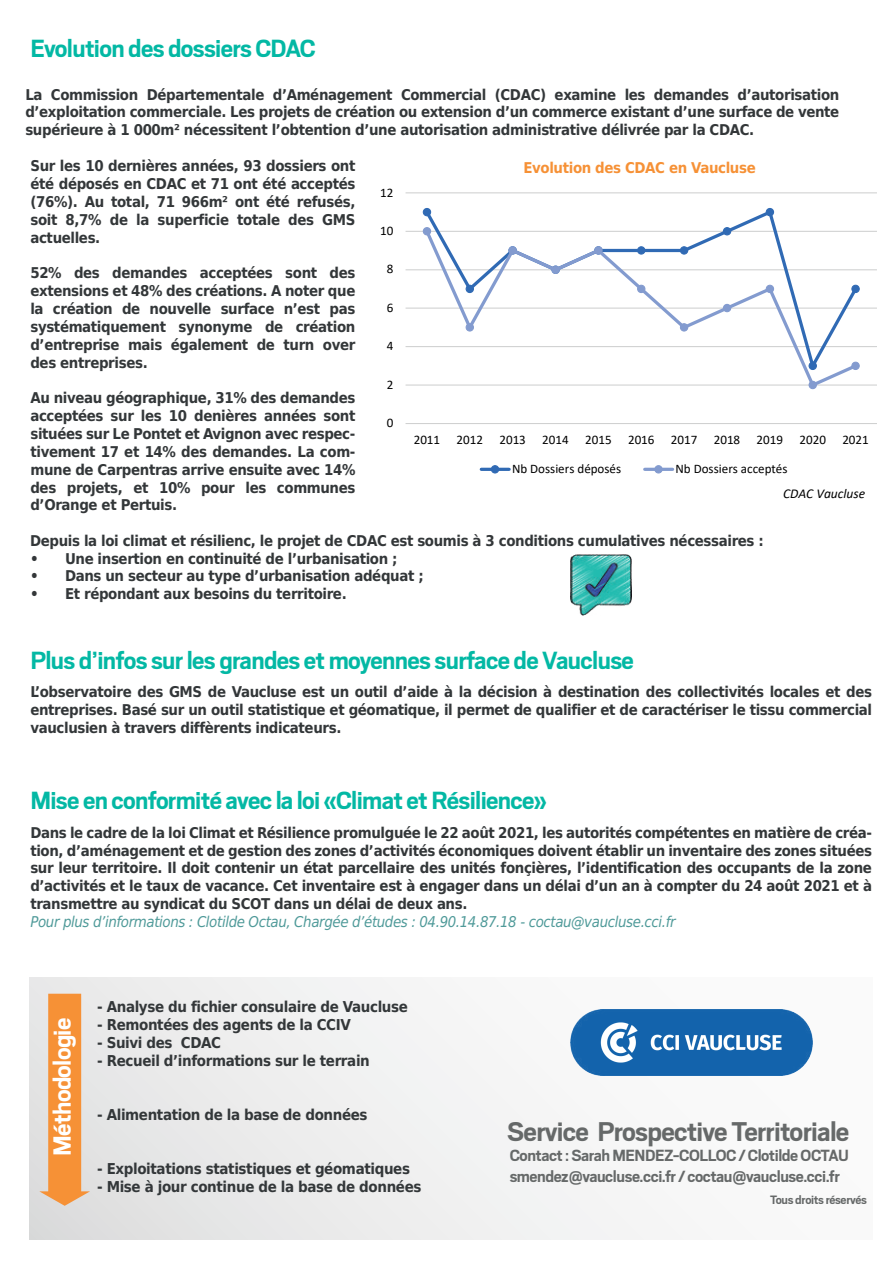
<style>
.page{position:relative;width:893px;height:1263px;background:#fff}
.page>*{position:absolute;margin:0;border:0;box-sizing:border-box;transform-origin:0 0}
.t1{font:700 30.15px "Scout";letter-spacing:-.025em;color:#666969}
.t2{font:700 27.6px "Scout";letter-spacing:-.025em;color:#03b8a4}
.t3{font:700 27.6px "Scout";letter-spacing:-.025em;color:#fff}
.t4{font:700 18px/20.7px "Scout";letter-spacing:-.025em;color:#666969}
.t5{font:700 15px "DejaVu Sans Condensed";letter-spacing:-.025em;color:#333739}
.t6{font:700 14.85px/17.9px "DejaVu Sans Condensed";letter-spacing:-.025em;color:#333739;text-align:justify}
.t7{font:italic 14.85px "DejaVu Sans Condensed";letter-spacing:-.025em;color:#4f9a99}
.t8{font:700 14.85px "DejaVu Sans Condensed";letter-spacing:-.025em;color:#f69136}
.t9{font:700 13.5px "Scout";letter-spacing:-.025em;color:#666969}
.t10{font:italic 13.5px "Calibri";color:#000001}
.t11{font:13.05px "Calibri";color:#000001}
</style>
<div class="page">
<div style="left:30px;top:977px;width:842px;height:262px;background:linear-gradient(to right,#e4e4e4,#fcfdfd)"></div>
<hr style="left:406px;top:192px;width:471px;height:1px;background:#d0d1d1">
<hr style="left:406px;top:231px;width:471px;height:1px;background:#d0d1d1">
<hr style="left:406px;top:269px;width:471px;height:1px;background:#d0d1d1">
<hr style="left:406px;top:308px;width:471px;height:1px;background:#d0d1d1">
<hr style="left:406px;top:346px;width:471px;height:1px;background:#d0d1d1">
<hr style="left:406px;top:384px;width:471px;height:2px;background:#d0d1d1">
<hr style="left:406px;top:423px;width:471px;height:1px;background:#d0d1d1">
<div style="left:423px;top:208px;width:8px;height:8px;background:#306ab4;border-radius:50%"></div>
<div style="left:423px;top:208px;width:8px;height:8px;border:1px solid #306ab4;border-radius:50%"></div>
<div style="left:766px;top:208px;width:8px;height:8px;background:#306ab4;border-radius:50%"></div>
<div style="left:766px;top:208px;width:8px;height:8px;border:1px solid #306ab4;border-radius:50%"></div>
<svg style="left:423px;top:227px;width:437px;height:162px"></svg>
<div style="left:423px;top:228px;width:8px;height:7px;background:#839bcf;border-radius:50%"></div>
<div style="left:423px;top:227px;width:8px;height:8px;border:1px solid #839bcf;border-radius:50%"></div>
<div style="left:466px;top:324px;width:7px;height:7px;background:#839bcf;border-radius:50%"></div>
<div style="left:466px;top:323px;width:8px;height:9px;border:1px solid #839bcf;border-radius:50%"></div>
<div style="left:509px;top:247px;width:7px;height:7px;background:#839bcf;border-radius:50%"></div>
<div style="left:508px;top:246px;width:9px;height:9px;border:1px solid #839bcf;border-radius:50%"></div>
<div style="left:552px;top:266px;width:7px;height:7px;background:#839bcf;border-radius:50%"></div>
<div style="left:551px;top:266px;width:9px;height:8px;border:1px solid #839bcf;border-radius:50%"></div>
<div style="left:595px;top:247px;width:7px;height:7px;background:#839bcf;border-radius:50%"></div>
<div style="left:594px;top:246px;width:9px;height:9px;border:1px solid #839bcf;border-radius:50%"></div>
<div style="left:638px;top:285px;width:7px;height:8px;background:#839bcf;border-radius:50%"></div>
<div style="left:637px;top:285px;width:8px;height:8px;border:1px solid #839bcf;border-radius:50%"></div>
<div style="left:680px;top:324px;width:8px;height:7px;background:#839bcf;border-radius:50%"></div>
<div style="left:680px;top:323px;width:8px;height:9px;border:1px solid #839bcf;border-radius:50%"></div>
<div style="left:723px;top:304px;width:8px;height:8px;background:#839bcf;border-radius:50%"></div>
<div style="left:723px;top:304px;width:8px;height:8px;border:1px solid #839bcf;border-radius:50%"></div>
<div style="left:766px;top:285px;width:8px;height:8px;background:#839bcf;border-radius:50%"></div>
<div style="left:766px;top:285px;width:8px;height:8px;border:1px solid #839bcf;border-radius:50%"></div>
<div style="left:809px;top:381px;width:7px;height:8px;background:#839bcf;border-radius:50%"></div>
<div style="left:808px;top:381px;width:9px;height:8px;border:1px solid #839bcf;border-radius:50%"></div>
<div style="left:852px;top:362px;width:7px;height:7px;background:#839bcf;border-radius:50%"></div>
<div style="left:851px;top:362px;width:9px;height:8px;border:1px solid #839bcf;border-radius:50%"></div>
<hr style="left:481px;top:468px;width:28px;height:3px;background:#306ab4">
<div style="left:491px;top:466px;width:8px;height:7px;background:#306ab4;border-radius:50%"></div>
<div style="left:491px;top:465px;width:8px;height:8px;border:1px solid #306ab4;border-radius:50%"></div>
<hr style="left:645px;top:468px;width:28px;height:3px;background:#839bcf">
<div style="left:655px;top:466px;width:7px;height:7px;background:#839bcf;border-radius:50%"></div>
<div style="left:654px;top:465px;width:9px;height:8px;border:1px solid #839bcf;border-radius:50%"></div>
<img style="left:571px;top:554px;width:61px;height:61px">
<svg style="left:39px;top:994px;width:51px;height:212px;background:#efae75"></svg>
<img style="left:571px;top:1009px;width:241px;height:66px">
<h2 class="t2" style="left:30px;top:30px;width:287px">Evolution des dossiers CDAC</h2>
<p class="t6" style="left:25px;top:85px;width:816px">La Commission Départementale d’Aménagement Commercial (CDAC) examine les demandes d’autorisation d’exploitation commerciale. Les projets de création ou extension d’un commerce existant d’une surface de vente supérieure à 1 000m² nécessitent l’obtention d’une autorisation administrative délivrée par la CDAC.</p>
<p class="t6" style="left:30px;top:157px;width:327px">Sur les 10 dernières années, 93 dossiers ont été déposés en CDAC et 71 ont été acceptés (76%). Au total, 71 966m² ont été refusés, soit 8,7% de la superficie totale des GMS actuelles.</p>
<p class="t6" style="left:30px;top:264px;width:327px">52% des demandes acceptées sont des extensions et 48% des créations. A noter que la création de nouvelle surface n’est pas systématiquement synonyme de création d’entreprise mais également de turn over des entreprises.</p>
<p class="t6" style="left:30px;top:389px;width:327px">Au niveau géographique, 31% des demandes acceptées sur les 10 denières années sont situées sur Le Pontet et Avignon avec respec&shy;tivement 17 et 14% des demandes. La com&shy;mune de Carpentras arrive ensuite avec 14% des projets, et 10% pour les communes d’Orange et Pertuis.</p>
<p class="t8" style="left:523px;top:155px;width:234px">Evolution des CDAC en Vaucluse</p>
<p class="t11" style="left:380px;top:183px;width:15px">12</p>
<p class="t11" style="left:380px;top:222px;width:15px">10</p>
<p class="t11" style="left:387px;top:260px;width:8px">8</p>
<p class="t11" style="left:387px;top:298px;width:8px">6</p>
<p class="t11" style="left:387px;top:337px;width:8px">4</p>
<p class="t11" style="left:387px;top:375px;width:8px">2</p>
<p class="t11" style="left:387px;top:414px;width:8px">0</p>
<p class="t11" style="left:414px;top:431px;width:28px">2011</p>
<p class="t11" style="left:457px;top:431px;width:28px">2012</p>
<p class="t11" style="left:499px;top:431px;width:28px">2013</p>
<p class="t11" style="left:542px;top:431px;width:28px">2014</p>
<p class="t11" style="left:585px;top:431px;width:28px">2015</p>
<p class="t11" style="left:628px;top:431px;width:28px">2016</p>
<p class="t11" style="left:671px;top:431px;width:28px">2017</p>
<p class="t11" style="left:714px;top:431px;width:28px">2018</p>
<p class="t11" style="left:757px;top:431px;width:28px">2019</p>
<p class="t11" style="left:799px;top:431px;width:28px">2020</p>
<p class="t11" style="left:842px;top:431px;width:28px">2021</p>
<p class="t11" style="left:512px;top:460px;width:111px">Nb Dossiers déposés</p>
<p class="t11" style="left:675px;top:460px;width:114px">Nb Dossiers acceptés</p>
<p class="t10" style="left:783px;top:484px;width:84px">CDAC Vaucluse</p>
<p class="t6" style="left:30px;top:531px;width:735px">Depuis la loi climat et résilienc, le projet de CDAC est soumis à 3 conditions cumulatives nécessaires :</p>
<p class="t6" style="left:30px;top:549px;width:369px">• Une insertion en continuité de l’urbanisation ;</p>
<p class="t6" style="left:30px;top:567px;width:395px">• Dans un secteur au type d’urbanisation adéquat ;</p>
<p class="t6" style="left:30px;top:585px;width:318px">• Et répondant aux besoins du territoire.</p>
<h2 class="t2" style="left:30px;top:642px;width:605px">Plus d’infos sur les grandes et moyennes surface de Vaucluse</h2>
<p class="t6" style="left:30px;top:682px;width:843px">L’observatoire des GMS de Vaucluse est un outil d’aide à la décision à destination des collectivités locales et des entreprises. Basé sur un outil statistique et géomatique, il permet de qualifier et de caractériser le tissu commercial vauclusien à travers diffèrents indicateurs.</p>
<h2 class="t2" style="left:30px;top:783px;width:518px">Mise en conformité avec la loi «Climat et Résilience»</h2>
<p class="t6" style="left:30px;top:823px;width:843px">Dans le cadre de la loi Climat et Résilience promulguée le 22 août 2021, les autorités compétentes en matière de créa&shy;tion, d’aménagement et de gestion des zones d’activités économiques doivent établir un inventaire des zones situées sur leur territoire. Il doit contenir un état parcellaire des unités fonçières, l’identification des occupants de la zone d’activités et le taux de vacance. Cet inventaire est à engager dans un délai d’un an à compter du 24 août 2021 et à transmettre au syndicat du SCOT dans un délai de deux ans.</p>
<p class="t7" style="left:30px;top:911px;width:647px">Pour plus d’informations : Clotilde Octau, Chargée d’études : 04.90.14.87.18 - coctau@vaucluse.cci.fr</p>
<h2 class="t3" style="left:44px;top:1156px;width:139px;rotate:-90deg">Méthodologie</h2>
<p class="t5" style="left:97px;top:994px;width:312px">- Analyse du fichier consulaire de Vaucluse</p>
<p class="t5" style="left:97px;top:1012px;width:255px">- Remontées des agents de la CCIV</p>
<p class="t5" style="left:97px;top:1030px;width:126px">- Suivi des CDAC</p>
<p class="t5" style="left:97px;top:1048px;width:274px">- Recueil d’informations sur le terrain</p>
<p class="t5" style="left:97px;top:1102px;width:272px">- Alimentation de la base de données</p>
<p class="t5" style="left:97px;top:1156px;width:314px">- Exploitations statistiques et géomatiques</p>
<p class="t5" style="left:97px;top:1174px;width:326px">- Mise à jour continue de la base de données</p>
<h1 class="t1" style="left:507px;top:1112px;width:344px">Service Prospective Territoriale</h1>
<p class="t4" style="left:510px;top:1144px;width:341px">Contact : Sarah MENDEZ-COLLOC / Clotilde OCTAU smendez@vaucluse.cci.fr / coctau@vaucluse.cci.fr</p>
<p class="t9" style="left:770px;top:1191px;width:98px">Tous droits réservés</p>
</div>
